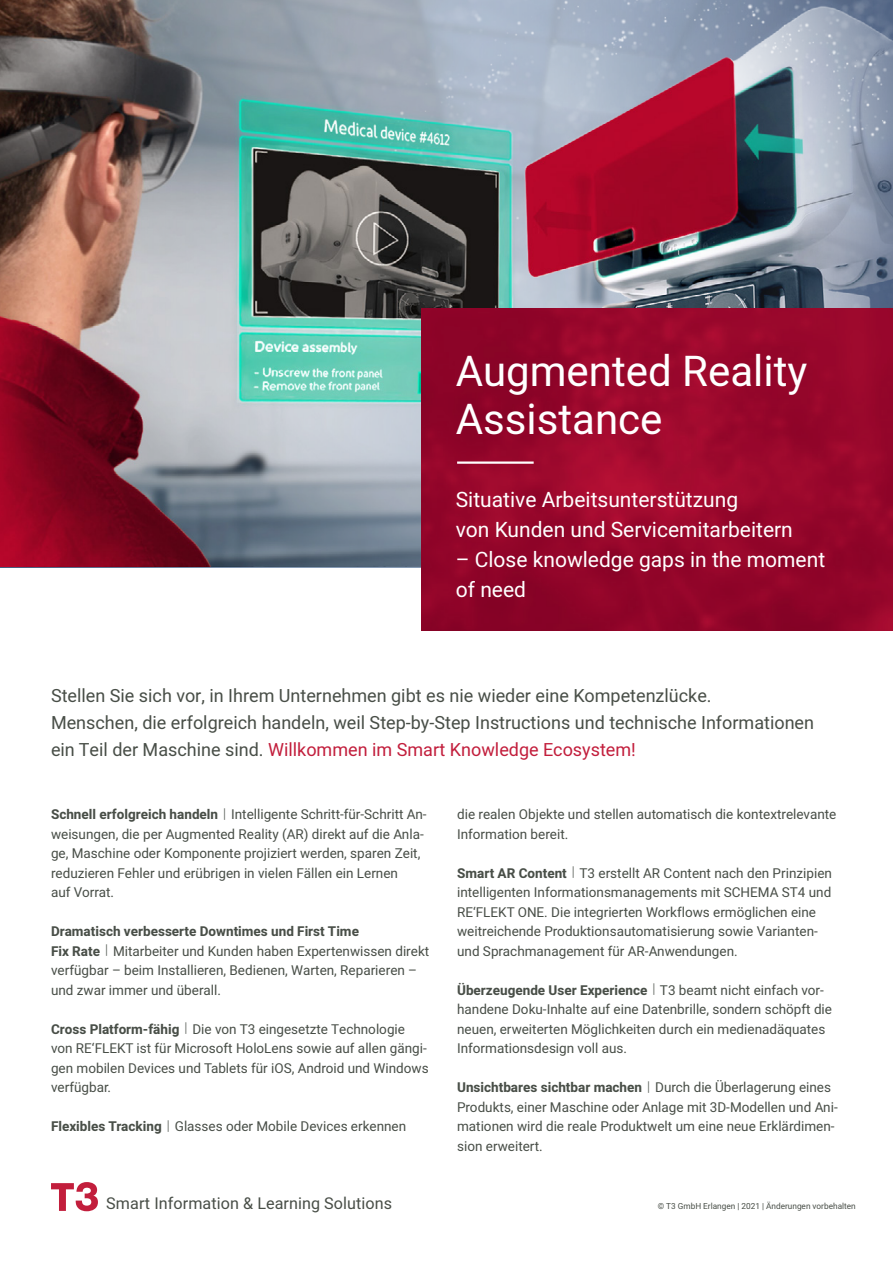
<style>
.page{position:relative;width:893px;height:1263px;background:#fff}
.page>*{position:absolute;margin:0;border:0;box-sizing:border-box;transform-origin:0 0}
.t1{font:42px/48px "Heebo";color:#fff}
.t2{font:21px/30px "Heebo";color:#fff}
.T3_S1_Lead_2021{font:18px/27px "Heebo";color:#484e47}
.T3_Claim{font:16.2px "Heebo";letter-spacing:.005em;color:#484e47}
.T3_Fliess{font:13.5px/19.5px "Heebo";color:#484e47}
.T3_Copyright{font:8.25px "Heebo";color:#484e47}
.s1{color:#c21e3c}
.s2{font-weight:700}
.s3{font-weight:300}
</style>
<div class="page">
<img style="left:0;top:0;width:893px;height:566px">
<img style="left:422px;top:308px;width:471px;height:322px">
<hr style="left:457px;top:461px;width:77px;height:3px;background:#fff">
<svg style="left:51px;top:1182px;width:47px;height:29px"></svg>
<p class="t1" style="left:456px;top:347px;width:353px">Augmented Reality<br>Assistance</p>
<p class="t2" style="left:456px;top:484px;width:339px">Situative Arbeitsunterstützung<br>von Kunden und Servicemitarbeitern</p>
<p class="t2" style="left:456px;top:544px;width:371px">– Close knowledge gaps in the moment of need</p>
<p class="T3_S1_Lead_2021" style="left:51px;top:682px;width:765px">Stellen Sie sich vor, in Ihrem Unternehmen gibt es nie wieder eine Kompetenzlücke.<br>Menschen, die erfolgreich handeln, weil Step-by-Step Instructions und technische Informationen ein Teil der Maschine sind. <span class="s1">Willkommen im Smart Knowledge Ecosystem!</span></p>
<p class="T3_Fliess" style="left:51px;top:804px;width:377px"><span class="s2">Schnell erfolgreich handeln</span> <span class="s3">|</span> Intelligente Schritt-für-Schritt An&shy;weisungen, die per Augmented Reality (AR) direkt auf die Anla&shy;ge, Maschine oder Komponente projiziert werden, sparen Zeit, reduzieren Fehler und erübrigen in vielen Fällen ein Lernen<br>auf Vorrat.</p>
<p class="T3_Fliess" style="left:51px;top:921px;width:380px"><span class="s2">Dramatisch verbesserte Downtimes und First Time<br>Fix Rate</span> <span class="s3">|</span> Mitarbeiter und Kunden haben Expertenwissen direkt verfügbar – beim Installieren, Bedienen, Warten, Reparieren – und zwar immer und überall.</p>
<p class="T3_Fliess" style="left:51px;top:1019px;width:379px"><span class="s2">Cross Platform-fähig</span> <span class="s3">|</span> Die von T3 eingesetzte Technologie von RE‘FLEKT ist für Microsoft HoloLens sowie auf allen gängi&shy;gen mobilen Devices und Tablets für iOS, Android und Windows verfügbar.</p>
<p class="T3_Fliess" style="left:51px;top:1116px;width:357px"><span class="s2">Flexibles Tracking</span> <span class="s3">|</span> Glasses oder Mobile Devices erkennen</p>
<p class="T3_Fliess" style="left:457px;top:804px;width:381px">die realen Objekte und stellen automatisch die kontextrelevante<br>Information bereit.</p>
<p class="T3_Fliess" style="left:457px;top:863px;width:376px"><span class="s2">Smart AR Content</span> <span class="s3">|</span> T3 erstellt AR Content nach den Prinzipien intelligenten Informationsmanagements mit SCHEMA ST4 und RE‘FLEKT ONE. Die integrierten Workflows ermöglichen eine weitreichende Produktionsautomatisierung sowie Varianten&shy;und Sprachmanagement für AR-Anwendungen.</p>
<p class="T3_Fliess" style="left:457px;top:980px;width:376px"><span class="s2">Überzeugende User Experience</span> <span class="s3">|</span> T3 beamt nicht einfach vor&shy;handene Doku-Inhalte auf eine Datenbrille, sondern schöpft die neuen, erweiterten Möglichkeiten durch ein medienadäquates Informationsdesign voll aus.</p>
<p class="T3_Fliess" style="left:457px;top:1077px;width:382px"><span class="s2">Unsichtbares sichtbar machen</span> <span class="s3">|</span> Durch die Überlagerung eines Produkts, einer Maschine oder Anlage mit 3D-Modellen und Ani&shy;mationen wird die reale Produktwelt um eine neue Erklärdimen&shy;sion erweitert.</p>
<p class="T3_Claim" style="left:106px;top:1192px;width:287px">Smart Information &amp; Learning Solutions</p>
<p class="T3_Copyright" style="left:658px;top:1200px;width:199px">© T3 GmbH Erlangen | 2021 | Änderungen vorbehalten</p>
</div>
